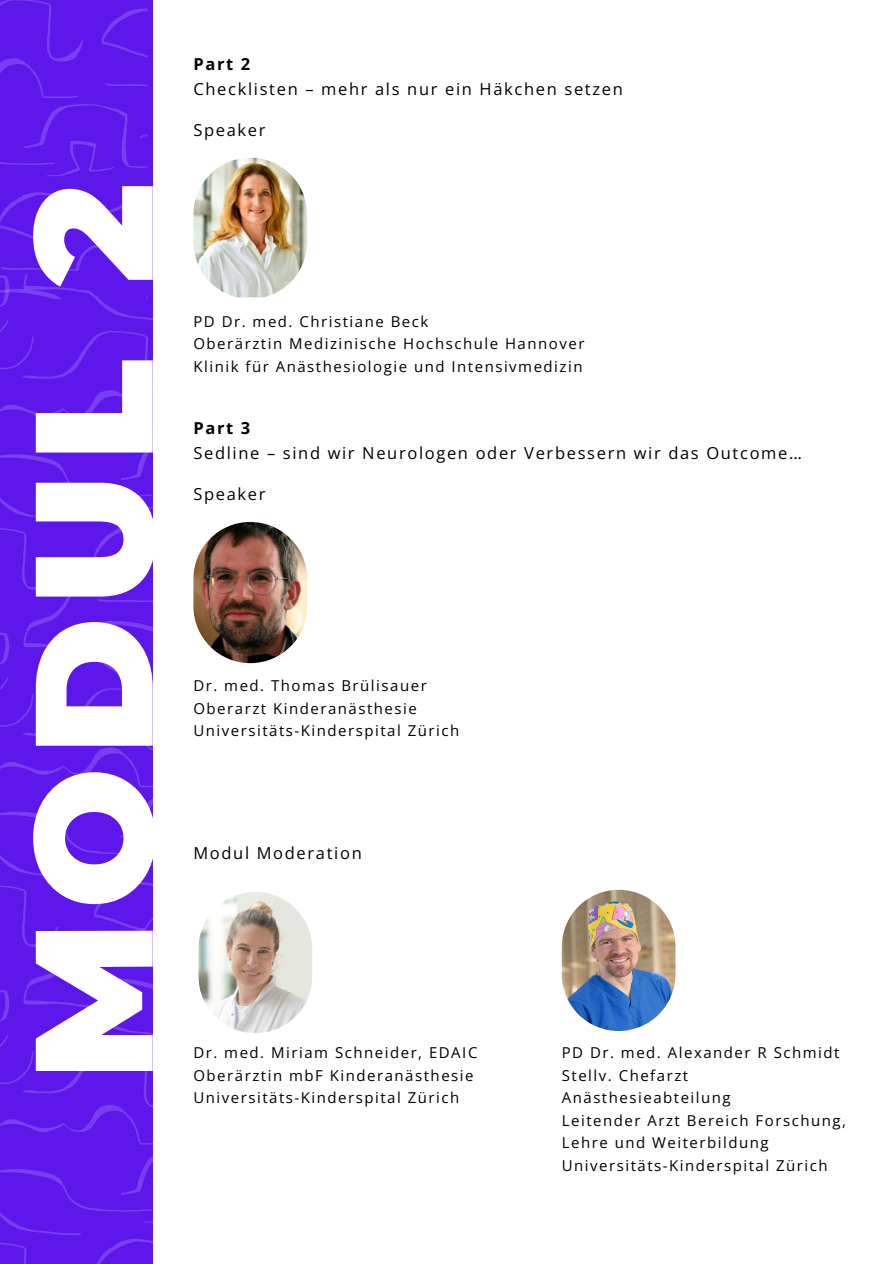
<style>
.page{position:relative;width:894px;height:1264px;background:#fff}
.page>*{position:absolute;margin:0;border:0;box-sizing:border-box;transform-origin:0 0}
.t1{font:900 166.95px "Montserrat";letter-spacing:.075em;color:#fff}
.t2{font:16.5px "Open Sans";letter-spacing:.1em;color:#000}
.t3{font:700 16.5px "Open Sans";letter-spacing:.1em;color:#000}
.t4{font:15px/22.5px "Open Sans";letter-spacing:.1em;color:#000}
</style>
<div class="page">
<div style="left:0;top:0;width:152px;height:1263px;background:#5e17eb"></div>
<svg style="left:0;top:0;width:83px;height:98px"></svg>
<svg style="left:101px;top:8px;width:47px;height:50px"></svg>
<svg style="left:106px;top:83px;width:42px;height:3px"></svg>
<svg style="left:0;top:104px;width:148px;height:72px"></svg>
<svg style="left:0;top:189px;width:242px;height:1074px"></svg>
<img style="left:193px;top:158px;width:114px;height:141px;border-radius:57px">
<img style="left:198px;top:891px;width:114px;height:142px;border-radius:57px">
<img style="left:561px;top:889px;width:114px;height:142px;border-radius:57px">
<img style="left:193px;top:522px;width:114px;height:141px;border-radius:57px">
<h1 class="t1" style="left:-9px;top:1080px;width:901px;rotate:-90deg">MODUL 2</h1>
<p class="t3" style="left:193px;top:53px;width:58px">Part 2</p>
<p class="t2" style="left:193px;top:77px;width:431px">Checklisten – mehr als nur ein Häkchen setzen</p>
<p class="t2" style="left:193px;top:118px;width:74px">Speaker</p>
<p class="t4" style="left:193px;top:309px;width:236px">PD Dr. med. Christiane Beck</p>
<p class="t4" style="left:193px;top:332px;width:392px">Oberärztin Medizinische Hochschule Hannover</p>
<p class="t4" style="left:193px;top:354px;width:390px">Klinik für Anästhesiologie und Intensivmedizin</p>
<p class="t3" style="left:193px;top:417px;width:58px">Part 3</p>
<p class="t2" style="left:193px;top:441px;width:610px">Sedline – sind wir Neurologen oder Verbessern wir das Outcome…</p>
<p class="t2" style="left:193px;top:482px;width:74px">Speaker</p>
<p class="t4" style="left:193px;top:674px;width:235px">Dr. med. Thomas Brülisauer</p>
<p class="t4" style="left:193px;top:696px;width:225px">Oberarzt Kinderanästhesie</p>
<p class="t4" style="left:193px;top:719px;width:267px">Universitäts-Kinderspital Zürich</p>
<p class="t2" style="left:193px;top:841px;width:170px">Modul Moderation</p>
<p class="t4" style="left:193px;top:1041px;width:285px">Dr. med. Miriam Schneider, EDAIC</p>
<p class="t4" style="left:193px;top:1063px;width:281px">Oberärztin mbF Kinderanästhesie</p>
<p class="t4" style="left:193px;top:1086px;width:267px">Universitäts-Kinderspital Zürich</p>
<p class="t4" style="left:561px;top:1041px;width:279px">PD Dr. med. Alexander R Schmidt</p>
<p class="t4" style="left:561px;top:1063px;width:170px">Stellv. Chefarzt<br>Anästhesieabteilung</p>
<p class="t4" style="left:561px;top:1108px;width:286px">Leitender Arzt Bereich Forschung,<br>Lehre und Weiterbildung</p>
<p class="t4" style="left:561px;top:1153px;width:267px">Universitäts-Kinderspital Zürich</p>
</div>
